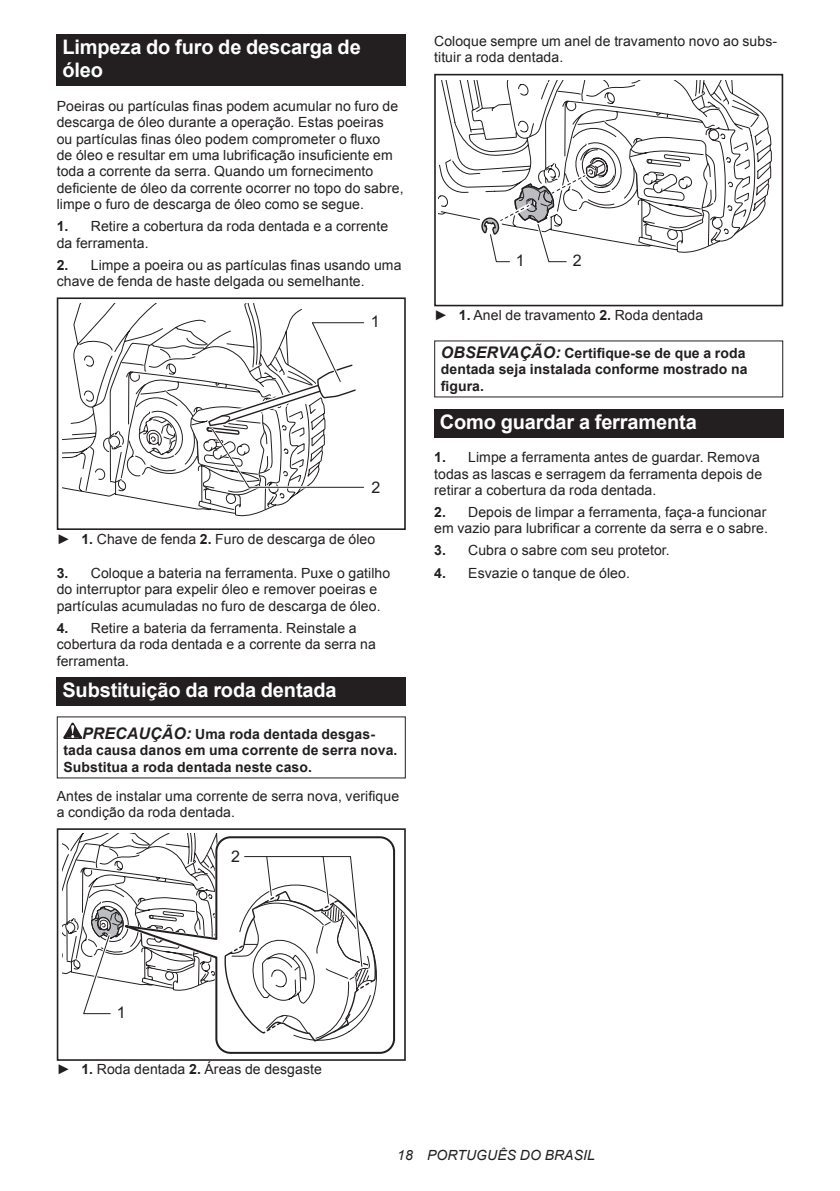
<style>
.page{position:relative;width:840px;height:1191px;background:#fff}
.page>*{position:absolute;margin:0;border:0;box-sizing:border-box;transform-origin:0 0}
.t1{font:700 20px/23.4px "Arial";letter-spacing:-.01em;color:#fff}
.t2{font:16px "Arial";color:#231f20}
.t3{font:14px/16.4px "Arial";letter-spacing:.005em;color:#231f20}
.t4{font:700 14px/16.4px "Arial";letter-spacing:.005em;color:#231f20}
.t5{font:italic 14px "Arial";letter-spacing:.005em;color:#231f20}
.s1{font-weight:700}
.s2{font-style:italic;font-size:16px}
</style>
<div class="page">
<div style="left:57px;top:34px;width:348px;height:52px;background:#231f20"></div>
<svg style="left:62px;top:303px;width:240px;height:214px"></svg>
<div style="left:57px;top:501px;width:73px;height:29px;background:#fff"></div>
<div style="left:57px;top:297px;width:348px;height:233px;border:2px solid #231f20"></div>
<svg style="left:70px;top:320px;width:294px;height:175px"></svg>
<div style="left:57px;top:677px;width:348px;height:28px;background:#231f20"></div>
<svg style="left:63px;top:722px;width:19px;height:17px"></svg>
<svg style="left:216px;top:837px;width:180px;height:217px"></svg>
<div style="left:57px;top:828px;width:348px;height:232px;border:2px solid #231f20"></div>
<svg style="left:62px;top:834px;width:324px;height:209px"></svg>
<svg style="left:438px;top:81px;width:333px;height:163px"></svg>
<div style="left:434px;top:74px;width:348px;height:232px;border:2px solid #231f20"></div>
<svg style="left:445px;top:74px;width:271px;height:189px"></svg>
<div style="left:434px;top:409px;width:348px;height:28px;background:#231f20"></div>
<h1 class="t1" style="left:62px;top:36px;width:300px">Limpeza do furo de descarga de óleo</h1>
<p class="t3" style="left:57px;top:98px;width:348px">Poeiras ou partículas finas podem acumular no furo de descarga de óleo durante a operação. Estas poeiras<br>ou partículas finas óleo podem comprometer o fluxo<br>de óleo e resultar em uma lubrificação insuficiente em toda a corrente da serra. Quando um fornecimento deficiente de óleo da corrente ocorrer no topo do sabre, limpe o furo de descarga de óleo como se segue.</p>
<p class="t3" style="left:57px;top:218px;width:333px"><span class="s1">1.</span> Retire a cobertura da roda dentada e a corrente da ferramenta.</p>
<p class="t3" style="left:57px;top:257px;width:346px"><span class="s1">2.</span> Limpe a poeira ou as partículas finas usando uma chave de fenda de haste delgada ou semelhante.</p>
<p class="t2" style="left:370px;top:311px;width:10px">1</p>
<p class="t2" style="left:371px;top:477px;width:10px">2</p>
<p class="t3" style="left:57px;top:530px;width:320px">► <span class="s1">1.</span> Chave de fenda <span class="s1">2.</span> Furo de descarga de óleo</p>
<p class="t3" style="left:57px;top:565px;width:335px"><span class="s1">3.</span> Coloque a bateria na ferramenta. Puxe o gatilho do interruptor para expelir óleo e remover poeiras e partículas acumuladas no furo de descarga de óleo.</p>
<p class="t3" style="left:57px;top:620px;width:320px"><span class="s1">4.</span> Retire a bateria da ferramenta. Reinstale a cobertura da roda dentada e a corrente da serra na ferramenta.</p>
<h1 class="t1" style="left:62px;top:679px;width:275px">Substituição da roda dentada</h1>
<p class="t4" style="left:63px;top:726px;width:335px;text-indent:19px"><span class="s2">PRECAUÇÃO:</span> Uma roda dentada desgas&shy;tada causa danos em uma corrente de serra nova.<br>Substitua a roda dentada neste caso.</p>
<p class="t3" style="left:57px;top:787px;width:343px">Antes de instalar uma corrente de serra nova, verifique a condição da roda dentada.</p>
<p class="t2" style="left:231px;top:846px;width:10px">2</p>
<p class="t3" style="left:434px;top:33px;width:344px">Coloque sempre um anel de travamento novo ao subs&shy;tituir a roda dentada.</p>
<p class="t2" style="left:515px;top:250px;width:10px">1</p>
<p class="t2" style="left:572px;top:250px;width:10px">2</p>
<p class="t3" style="left:434px;top:307px;width:270px">► <span class="s1">1.</span> Anel de travamento <span class="s1">2.</span> Roda dentada</p>
<p class="t4" style="left:440px;top:345px;width:308px"><span class="s2">OBSERVAÇÃO:</span> Certifique-se de que a roda dentada seja instalada conforme mostrado na figura.</p>
<h1 class="t1" style="left:439px;top:411px;width:258px">Como guardar a ferramenta</h1>
<p class="t3" style="left:434px;top:449px;width:329px"><span class="s1">1.</span> Limpe a ferramenta antes de guardar. Remova todas as lascas e serragem da ferramenta depois de retirar a cobertura da roda dentada.</p>
<p class="t3" style="left:434px;top:504px;width:335px"><span class="s1">2.</span> Depois de limpar a ferramenta, faça-a funcionar em vazio para lubrificar a corrente da serra e o sabre.</p>
<p class="t3" style="left:434px;top:542px;width:237px"><span class="s1">3.</span> Cubra o sabre com seu protetor.</p>
<p class="t3" style="left:434px;top:564px;width:197px"><span class="s1">4.</span> Esvazie o tanque de óleo.</p>
<p class="t2" style="left:117px;top:1002px;width:10px">1</p>
<p class="t3" style="left:57px;top:1061px;width:266px">► <span class="s1">1.</span> Roda dentada <span class="s1">2.</span> Áreas de desgaste</p>
<p class="t5" style="left:397px;top:1146px;width:199px">18 PORTUGUÊS DO BRASIL</p>
</div>
